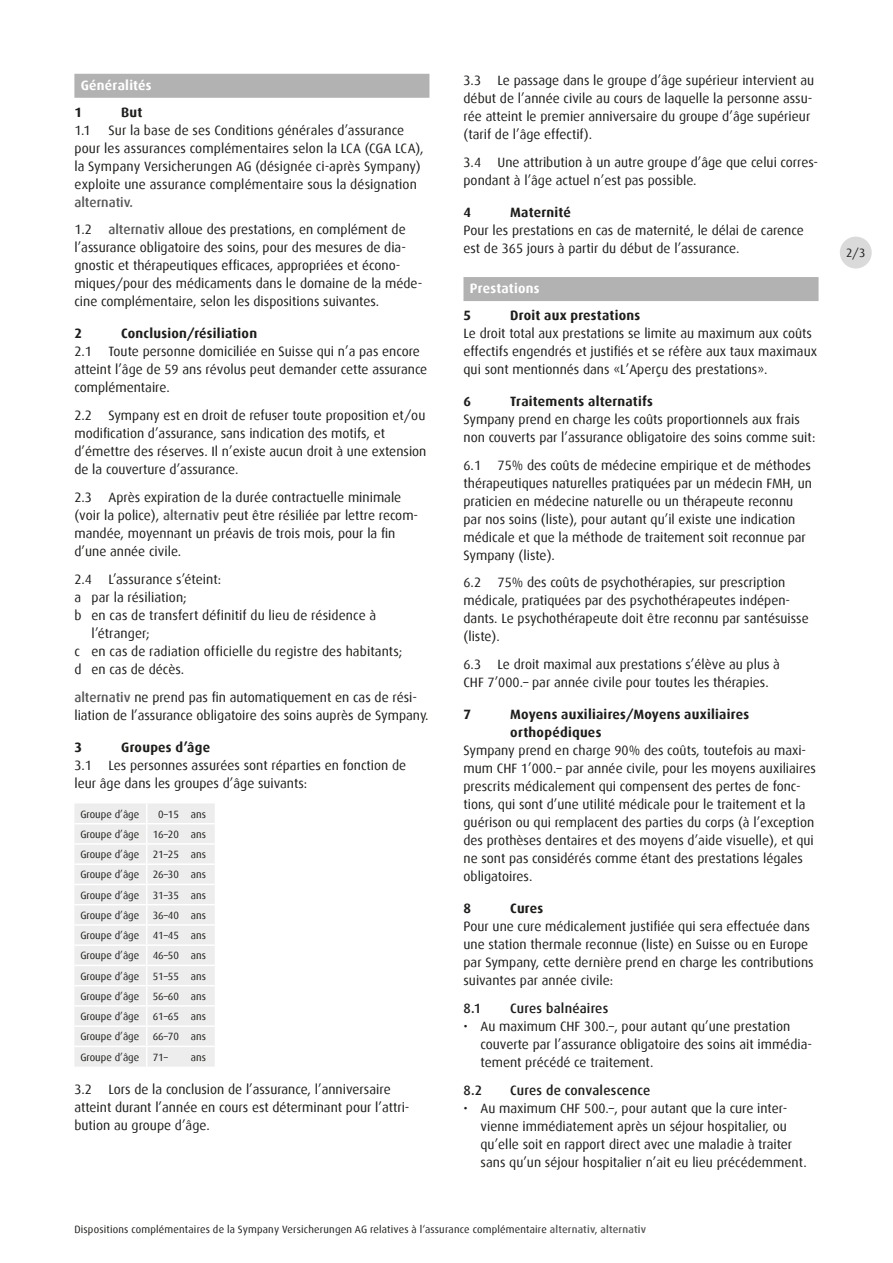
<style>
.page{position:relative;width:893px;height:1263px;background:#fff}
.page>*{position:absolute;margin:0;border:0;box-sizing:border-box;transform-origin:0 0}
.t1{font:13.5px/18px "Dax";color:#1d1d1b}
.t2{font:700 13.5px/18px "Dax";letter-spacing:.02em;color:#1d1d1b}
.t3{font:500 13.5px "Dax";letter-spacing:.015em;color:#1d1d1b}
.t4{font:700 13.5px "Dax";letter-spacing:.02em;color:#fff}
.t5{font:12px "Dax";color:#1d1d1b}
.t6{font:10.5px "Dax";color:#1d1d1b}
.t7{font:10.5px "Dax";letter-spacing:.02em;color:#1d1d1b}
.s1{font-weight:500;color:#575756}
</style>
<div class="page">
<div style="left:74px;top:74px;width:355px;height:24px;background:#b3b2b2"></div>
<svg style="left:74px;top:804px;width:141px;height:263px;background:#eee"></svg>
<hr style="left:185px;top:1046px;width:30px;height:1px;background:#fff">
<div style="left:463px;top:277px;width:356px;height:24px;background:#b3b2b2"></div>
<div style="left:840px;top:237px;width:32px;height:31px;background:#dadada;border-radius:50%"></div>
<p class="t4" style="left:81px;top:78px;width:72px">Généralités</p>
<p class="t2" style="left:74px;top:103px;width:9px">1</p>
<p class="t2" style="left:121px;top:103px;width:23px">But</p>
<p class="t1" style="left:74px;top:121px;width:18px">1.1</p>
<p class="t1" style="left:74px;top:121px;width:351px;text-indent:34px">Sur la base de ses Conditions générales d’assurance pour les assurances complémentaires selon la LCA (CGA LCA), la Sympany Versicherungen AG (désignée ci-après Sympany) exploite une assurance complémentaire sous la désignation</p>
<p class="t1" style="left:74px;top:188px;width:333px;line-height:27.8px"><span class="s1">alternativ.<br></span>1.2 <span class="s1">alternativ</span> alloue des prestations, en complément de</p>
<p class="t1" style="left:74px;top:239px;width:349px">l’assurance obligatoire des soins, pour des mesures de dia&shy;gnostic et thérapeutiques efficaces, appropriées et écono&shy;miques/pour des médicaments dans le domaine de la méde&shy;cine complémentaire, selon les dispositions suivantes.</p>
<p class="t2" style="left:74px;top:325px;width:9px">2</p>
<p class="t2" style="left:121px;top:325px;width:137px">Conclusion/résiliation</p>
<p class="t1" style="left:74px;top:343px;width:354px">2.1 Toute personne domiciliée en Suisse qui n’a pas encore atteint l’âge de 59 ans révolus peut demander cette assurance complémentaire.</p>
<p class="t1" style="left:74px;top:407px;width:354px">2.2 Sympany est en droit de refuser toute proposition et/ou modification d’assurance, sans indication des motifs, et d’émettre des réserves. Il n’existe aucun droit à une extension de la couverture d’assurance.</p>
<p class="t1" style="left:74px;top:488px;width:345px">2.3 Après expiration de la durée contractuelle minimale (voir la police), <span class="s1">alternativ</span> peut être résiliée par lettre recom&shy;mandée, moyennant un préavis de trois mois, pour la fin d’une année civile.</p>
<p class="t1" style="left:74px;top:570px;width:148px">2.4 L’assurance s’éteint:</p>
<p class="t1" style="left:74px;top:588px;width:114px">a par la résiliation;</p>
<p class="t1" style="left:74px;top:606px;width:303px">b en cas de transfert définitif du lieu de résidence à</p>
<p class="t1" style="left:91px;top:624px;width:60px">l’étranger;</p>
<p class="t1" style="left:74px;top:642px;width:330px">c en cas de radiation officielle du registre des habitants;</p>
<p class="t1" style="left:74px;top:660px;width:111px">d en cas de décès.</p>
<p class="t1" style="left:74px;top:688px;width:356px"><span class="s1">alternativ</span> ne prend pas fin automatiquement en cas de rési&shy;liation de l’assurance obligatoire des soins auprès de Sympany.</p>
<p class="t2" style="left:74px;top:738px;width:9px">3</p>
<p class="t2" style="left:121px;top:738px;width:91px">Groupes d’âge</p>
<p class="t1" style="left:74px;top:756px;width:333px">3.1 Les personnes assurées sont réparties en fonction de leur âge dans les groupes d’âge suivants:</p>
<p class="t6" style="left:80px;top:808px;width:60px">Groupe d’âge</p>
<p class="t6" style="left:158px;top:808px;width:49px">0–15 ans</p>
<p class="t6" style="left:80px;top:828px;width:60px">Groupe d’âge</p>
<p class="t6" style="left:153px;top:828px;width:55px">16–20 ans</p>
<p class="t6" style="left:80px;top:849px;width:60px">Groupe d’âge</p>
<p class="t6" style="left:153px;top:849px;width:55px">21–25 ans</p>
<p class="t6" style="left:80px;top:869px;width:60px">Groupe d’âge</p>
<p class="t6" style="left:153px;top:869px;width:55px">26–30 ans</p>
<p class="t6" style="left:80px;top:889px;width:60px">Groupe d’âge</p>
<p class="t6" style="left:153px;top:889px;width:55px">31–35 ans</p>
<p class="t6" style="left:80px;top:909px;width:60px">Groupe d’âge</p>
<p class="t6" style="left:153px;top:909px;width:55px">36–40 ans</p>
<p class="t6" style="left:80px;top:930px;width:60px">Groupe d’âge</p>
<p class="t6" style="left:153px;top:930px;width:55px">41–45 ans</p>
<p class="t6" style="left:80px;top:950px;width:60px">Groupe d’âge</p>
<p class="t6" style="left:153px;top:950px;width:55px">46–50 ans</p>
<p class="t6" style="left:80px;top:970px;width:60px">Groupe d’âge</p>
<p class="t6" style="left:153px;top:970px;width:55px">51–55 ans</p>
<p class="t6" style="left:80px;top:990px;width:60px">Groupe d’âge</p>
<p class="t6" style="left:153px;top:990px;width:55px">56–60 ans</p>
<p class="t6" style="left:80px;top:1011px;width:60px">Groupe d’âge</p>
<p class="t6" style="left:153px;top:1011px;width:55px">61–65 ans</p>
<p class="t6" style="left:80px;top:1031px;width:60px">Groupe d’âge</p>
<p class="t6" style="left:153px;top:1031px;width:55px">66–70 ans</p>
<p class="t6" style="left:80px;top:1051px;width:60px">Groupe d’âge</p>
<p class="t6" style="left:153px;top:1051px;width:17px">71–</p>
<p class="t6" style="left:191px;top:1051px;width:17px">ans</p>
<p class="t1" style="left:74px;top:1081px;width:335px">3.2 Lors de la conclusion de l’assurance, l’anniversaire atteint durant l’année en cours est déterminant pour l’attri&shy;bution au groupe d’âge.</p>
<p class="t1" style="left:463px;top:71px;width:352px">3.3 Le passage dans le groupe d’âge supérieur intervient au début de l’année civile au cours de laquelle la personne assu&shy;rée atteint le premier anniversaire du groupe d’âge supérieur (tarif de l’âge effectif).</p>
<p class="t1" style="left:463px;top:153px;width:356px">3.4 Une attribution à un autre groupe d’âge que celui corres&shy;pondant à l’âge actuel n’est pas possible.</p>
<p class="t2" style="left:463px;top:203px;width:9px">4</p>
<p class="t2" style="left:510px;top:203px;width:62px">Maternité</p>
<p class="t1" style="left:463px;top:221px;width:342px">Pour les prestations en cas de maternité, le délai de carence est de 365 jours à partir du début de l’assurance.</p>
<p class="t4" style="left:470px;top:281px;width:71px">Prestations</p>
<p class="t2" style="left:463px;top:306px;width:9px">5</p>
<p class="t2" style="left:510px;top:306px;width:132px">Droit aux prestations</p>
<p class="t1" style="left:463px;top:324px;width:355px">Le droit total aux prestations se limite au maximum aux coûts effectifs engendrés et justifiés et se réfère aux taux maximaux qui sont mentionnés dans «L’Aperçu des prestations».</p>
<p class="t2" style="left:463px;top:392px;width:9px">6</p>
<p class="t2" style="left:510px;top:392px;width:144px">Traitements alternatifs</p>
<p class="t1" style="left:463px;top:410px;width:354px">Sympany prend en charge les coûts proportionnels aux frais non couverts par l’assurance obligatoire des soins comme suit:</p>
<p class="t1" style="left:463px;top:456px;width:350px">6.1 75% des coûts de médecine empirique et de méthodes thérapeutiques naturelles pratiquées par un médecin FMH, un praticien en médecine naturelle ou un thérapeute reconnu par nos soins (liste), pour autant qu’il existe une indication médicale et que la méthode de traitement soit reconnue par Sympany (liste).</p>
<p class="t1" style="left:463px;top:574px;width:347px">6.2 75% des coûts de psychothérapies, sur prescription médicale, pratiquées par des psychothérapeutes indépen&shy;dants. Le psychothérapeute doit être reconnu par santésuisse (liste).</p>
<p class="t1" style="left:463px;top:656px;width:318px">6.3 Le droit maximal aux prestations s’élève au plus à<br>CHF 7’000.– par année civile pour toutes les thérapies.</p>
<p class="t2" style="left:463px;top:706px;width:9px">7</p>
<p class="t2" style="left:510px;top:706px;width:240px">Moyens auxiliaires/Moyens auxiliaires orthopédiques</p>
<p class="t1" style="left:463px;top:742px;width:354px">Sympany prend en charge 90% des coûts, toutefois au maxi&shy;mum CHF 1’000.– par année civile, pour les moyens auxiliaires prescrits médicalement qui compensent des pertes de fonc&shy;tions, qui sont d’une utilité médicale pour le traitement et la guérison ou qui remplacent des parties du corps (à l’exception des prothèses dentaires et des moyens d’aide visuelle), et qui ne sont pas considérés comme étant des prestations légales obligatoires.</p>
<p class="t2" style="left:463px;top:900px;width:9px">8</p>
<p class="t2" style="left:510px;top:900px;width:35px">Cures</p>
<p class="t1" style="left:463px;top:918px;width:352px">Pour une cure médicalement justifiée qui sera effectuée dans une station thermale reconnue (liste) en Suisse ou en Europe par Sympany, cette dernière prend en charge les contributions suivantes par année civile:</p>
<p class="t3" style="left:463px;top:1001px;width:19px">8.1</p>
<p class="t3" style="left:510px;top:1001px;width:100px">Cures balnéaires</p>
<p class="t1" style="left:480px;top:1017px;width:333px;text-indent:-17px">• Au maximum CHF 300.–, pour autant qu’une prestation couverte par l’assurance obligatoire des soins ait immédia&shy;tement précédé ce traitement.</p>
<p class="t3" style="left:463px;top:1083px;width:20px">8.2</p>
<p class="t3" style="left:510px;top:1083px;width:141px">Cures de convalescence</p>
<p class="t1" style="left:480px;top:1099px;width:328px;text-indent:-17px">• Au maximum CHF 500.–, pour autant que la cure inter&shy;vienne immédiatement après un séjour hospitalier, ou qu’elle soit en rapport direct avec une maladie à traiter sans qu’un séjour hospitalier n’ait eu lieu précédemment.</p>
<p class="t7" style="left:74px;top:1224px;width:573px">Dispositions complémentaires de la Sympany Versicherungen AG relatives à l‘assurance complémentaire <span class="s1">alternativ</span>, <span class="s1">alternativ</span></p>
<p class="t5" style="left:846px;top:246px;width:21px">2/3</p>
</div>
